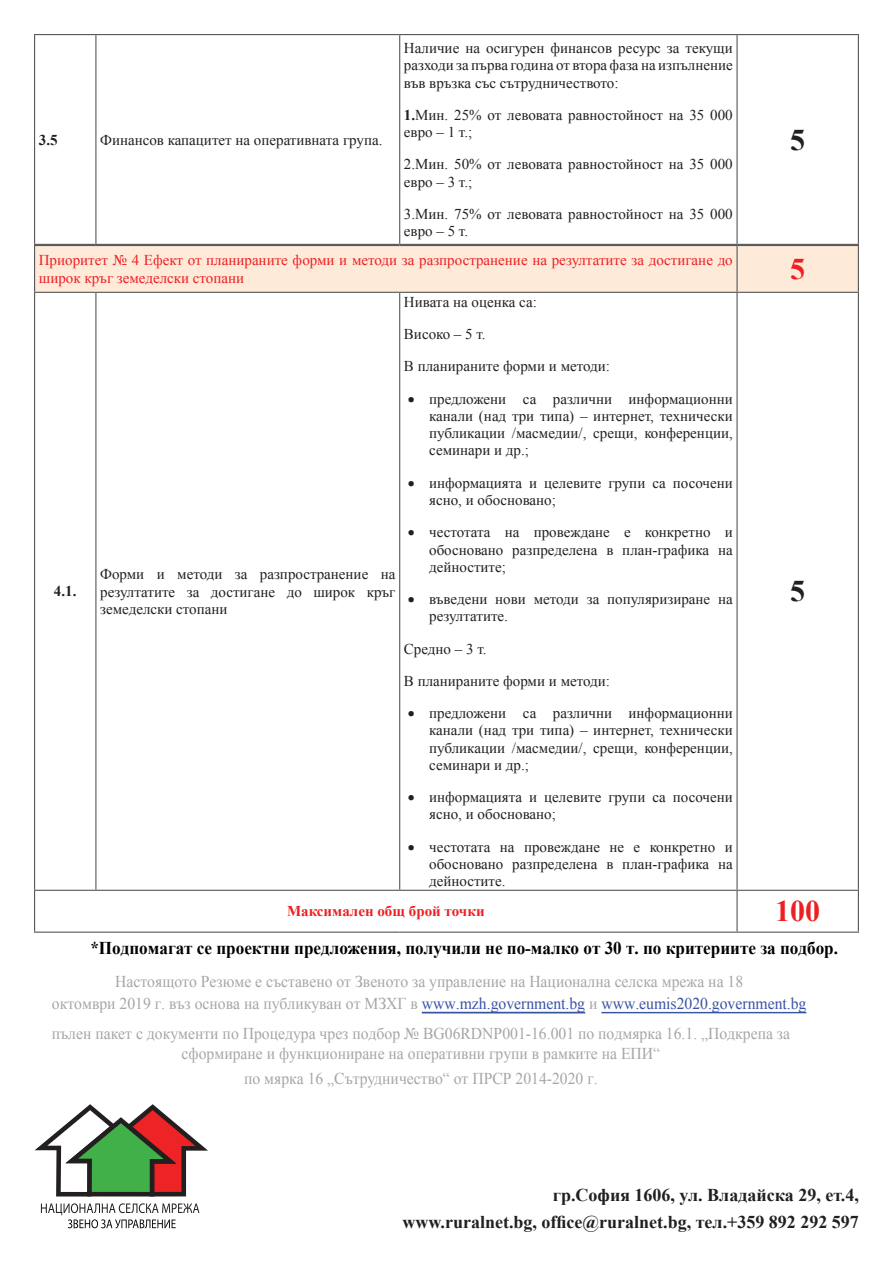
<style>
.page{position:relative;width:893px;height:1263px;background:#fff}
.page>*{position:absolute;margin:0;border:0;box-sizing:border-box;transform-origin:0 0}
.t1{font:700 30px "Times New Roman";color:#ee1f23}
.t2{font:700 30px "Times New Roman";color:#231f20}
.t3{font:700 18px "Times New Roman";color:#231f20}
.t4{font:700 18px "Times New Roman";color:#000;scale:.95 1}
.Normal__Web{font:16.5px/19.8px "Times New Roman";color:#a6a6a5;text-align:center;scale:.95 1}
.t5{font:15px/17.2px "Times New Roman";color:#231f20;text-align:justify}
.t6{font:15px/17.2px "Times New Roman";color:#ee1f23}
.t7{font:700 15px "Times New Roman";color:#ee1f23}
.t8{font:700 15px "Times New Roman";color:#231f20}
.s1{font-weight:700}
.s2{color:#3853a3}
</style>
<div class="page">
<svg style="left:35px;top:1104px;width:173px;height:92px"></svg>
<svg style="left:41px;top:1203px;width:158px;height:25px"></svg>
<div style="left:35px;top:246px;width:823px;height:46px;background:#fdead9"></div>
<hr style="left:34px;top:245px;width:62px;height:1px;background:#57585a">
<hr style="left:34px;top:246px;width:1px;height:46px;background:#57585a">
<hr style="left:96px;top:245px;width:304px;height:1px;background:#57585a">
<hr style="left:400px;top:245px;width:337px;height:1px;background:#57585a">
<hr style="left:737px;top:245px;width:122px;height:1px;background:#57585a">
<hr style="left:736px;top:246px;width:2px;height:46px;background:#57585a">
<hr style="left:858px;top:246px;width:1px;height:46px;background:#57585a">
<hr style="left:34px;top:292px;width:62px;height:1px;background:#57585a">
<hr style="left:34px;top:293px;width:1px;height:597px;background:#57585a">
<hr style="left:96px;top:292px;width:304px;height:1px;background:#57585a">
<hr style="left:95px;top:293px;width:1px;height:597px;background:#57585a">
<hr style="left:400px;top:292px;width:337px;height:1px;background:#57585a">
<hr style="left:399px;top:293px;width:1px;height:597px;background:#57585a">
<hr style="left:737px;top:292px;width:122px;height:1px;background:#57585a">
<hr style="left:736px;top:293px;width:2px;height:597px;background:#57585a">
<hr style="left:858px;top:293px;width:1px;height:597px;background:#57585a">
<hr style="left:34px;top:890px;width:62px;height:1px;background:#57585a">
<hr style="left:34px;top:891px;width:1px;height:40px;background:#57585a">
<hr style="left:96px;top:890px;width:304px;height:1px;background:#57585a">
<hr style="left:400px;top:890px;width:337px;height:1px;background:#57585a">
<hr style="left:737px;top:890px;width:122px;height:1px;background:#57585a">
<hr style="left:736px;top:891px;width:2px;height:40px;background:#57585a">
<hr style="left:858px;top:891px;width:1px;height:40px;background:#57585a">
<hr style="left:34px;top:931px;width:62px;height:2px;background:#57585a">
<hr style="left:96px;top:931px;width:304px;height:2px;background:#57585a">
<hr style="left:400px;top:931px;width:337px;height:2px;background:#57585a">
<hr style="left:737px;top:931px;width:122px;height:2px;background:#57585a">
<hr style="left:34px;top:34px;width:62px;height:1px;background:#57585a">
<hr style="left:34px;top:35px;width:1px;height:209px;background:#57585a">
<hr style="left:96px;top:34px;width:304px;height:1px;background:#57585a">
<hr style="left:95px;top:35px;width:1px;height:209px;background:#57585a">
<hr style="left:400px;top:34px;width:337px;height:1px;background:#57585a">
<hr style="left:399px;top:35px;width:1px;height:209px;background:#57585a">
<hr style="left:737px;top:34px;width:122px;height:1px;background:#57585a">
<hr style="left:736px;top:35px;width:2px;height:209px;background:#57585a">
<hr style="left:858px;top:35px;width:1px;height:209px;background:#57585a">
<hr style="left:34px;top:244px;width:62px;height:1px;background:#57585a">
<hr style="left:96px;top:244px;width:304px;height:1px;background:#57585a">
<hr style="left:400px;top:244px;width:337px;height:1px;background:#57585a">
<hr style="left:737px;top:244px;width:122px;height:1px;background:#57585a">
<hr style="left:601px;top:1012px;width:205px;height:1px;background:#3853a3">
<hr style="left:422px;top:1012px;width:163px;height:1px;background:#3853a3">
<p class="t8" style="left:39px;top:129px;width:20px">3.5</p>
<p class="t5" style="left:100px;top:131px;width:284px">Финансов капацитет на оперативната група.</p>
<p class="t5" style="left:404px;top:39px;width:330px">Наличие на осигурен финансов ресурс за текущи разходи за първа година от втора фаза на изпълнение във връзка със сътрудничеството:</p>
<p class="t5" style="left:404px;top:106px;width:330px"><span class="s1">1.</span>Мин. 25% от левовата равностойност на 35 000 евро – 1 т.;</p>
<p class="t5" style="left:404px;top:156px;width:330px">2.Мин. 50% от левовата равностойност на 35 000 евро – 3 т.;</p>
<p class="t5" style="left:404px;top:205px;width:330px">3.Мин. 75% от левовата равностойност на 35 000 евро – 5 т.</p>
<p class="t2" style="left:790px;top:119px;width:16px">5</p>
<p class="t6" style="left:39px;top:252px;width:695px">Приоритет № 4 Ефект от планираните форми и методи за разпространение на резултатите за достигане до широк кръг земеделски стопани</p>
<p class="t1" style="left:790px;top:248px;width:16px">5</p>
<p class="t8" style="left:54px;top:581px;width:24px">4.1.</p>
<p class="t5" style="left:100px;top:565px;width:297px">Форми и методи за разпространение на резултатите за достигане до широк кръг земеделски стопани</p>
<p class="t5" style="left:404px;top:293px;width:134px">Нивата на оценка са:</p>
<p class="t5" style="left:404px;top:325px;width:83px">Високо – 5 т.</p>
<p class="t5" style="left:404px;top:358px;width:208px">В планираните форми и методи:</p>
<p class="t5" style="left:429px;top:390px;width:305px;text-indent:-21px">• предложени са различни информационни канали (над три типа) – интернет, технически публикации /масмедии/, срещи, конференции, семинари и др.;</p>
<p class="t5" style="left:429px;top:474px;width:305px;text-indent:-21px">• информацията и целевите групи са посочени ясно, и обосновано;</p>
<p class="t5" style="left:429px;top:523px;width:305px;text-indent:-21px">• честотата на провеждане е конкретно и обосновано разпределена в план-графика на дейностите;</p>
<p class="t5" style="left:429px;top:590px;width:305px;text-indent:-21px">• въведени нови методи за популяризиране на резултатите.</p>
<p class="t5" style="left:404px;top:640px;width:84px">Средно – 3 т.</p>
<p class="t5" style="left:404px;top:672px;width:208px">В планираните форми и методи:</p>
<p class="t5" style="left:429px;top:704px;width:305px;text-indent:-21px">• предложени са различни информационни канали (над три типа) – интернет, технически публикации /масмедии/, срещи, конференции, семинари и др.;</p>
<p class="t5" style="left:429px;top:788px;width:305px;text-indent:-21px">• информацията и целевите групи са посочени ясно, и обосновано;</p>
<p class="t5" style="left:429px;top:838px;width:305px;text-indent:-21px">• честотата на провеждане не е конкретно и обосновано разпределена в план-графика на дейностите.</p>
<p class="t2" style="left:790px;top:571px;width:16px">5</p>
<p class="t7" style="left:287px;top:901px;width:199px">Максимален общ брой точки</p>
<p class="t1" style="left:775px;top:890px;width:46px">100</p>
<p class="t4" style="left:90px;top:935px;width:788px">*Подпомагат се проектни предложения, получили не по-малко от 30 т. по критериите за подбор.</p>
<p class="Normal__Web" style="left:52px;top:969px;width:796px;line-height:22.8px">Настоящото Резюме е съставено от Звеното за управление на Национална селска мрежа на 18<br>октомври 2019 г. въз основа на публикуван от МЗХГ в <span class="s2">www.mzh.government.bg</span> и <span class="s2">www.eumis2020.government.bg</span></p>
<p class="Normal__Web" style="left:52px;top:1023px;width:779px">пълен пакет с документи по Процедура чрез подбор № BG06RDNP001-16.001 по подмярка 16.1. „Подкрепа за сформиране и функциониране на оперативни групи в рамките на ЕПИ“</p>
<p class="Normal__Web" style="left:244px;top:1068px;width:374px">по мярка 16 „Сътрудничество“ от ПРСР 2014-2020 г.</p>
<p class="t3" style="left:553px;top:1182px;width:308px">гр.София 1606, ул. Владайска 29, ет.4,</p>
<p class="t3" style="left:402px;top:1209px;width:458px">www.ruralnet.bg, office@ruralnet.bg, тел.+359 892 292 597</p>
</div>
